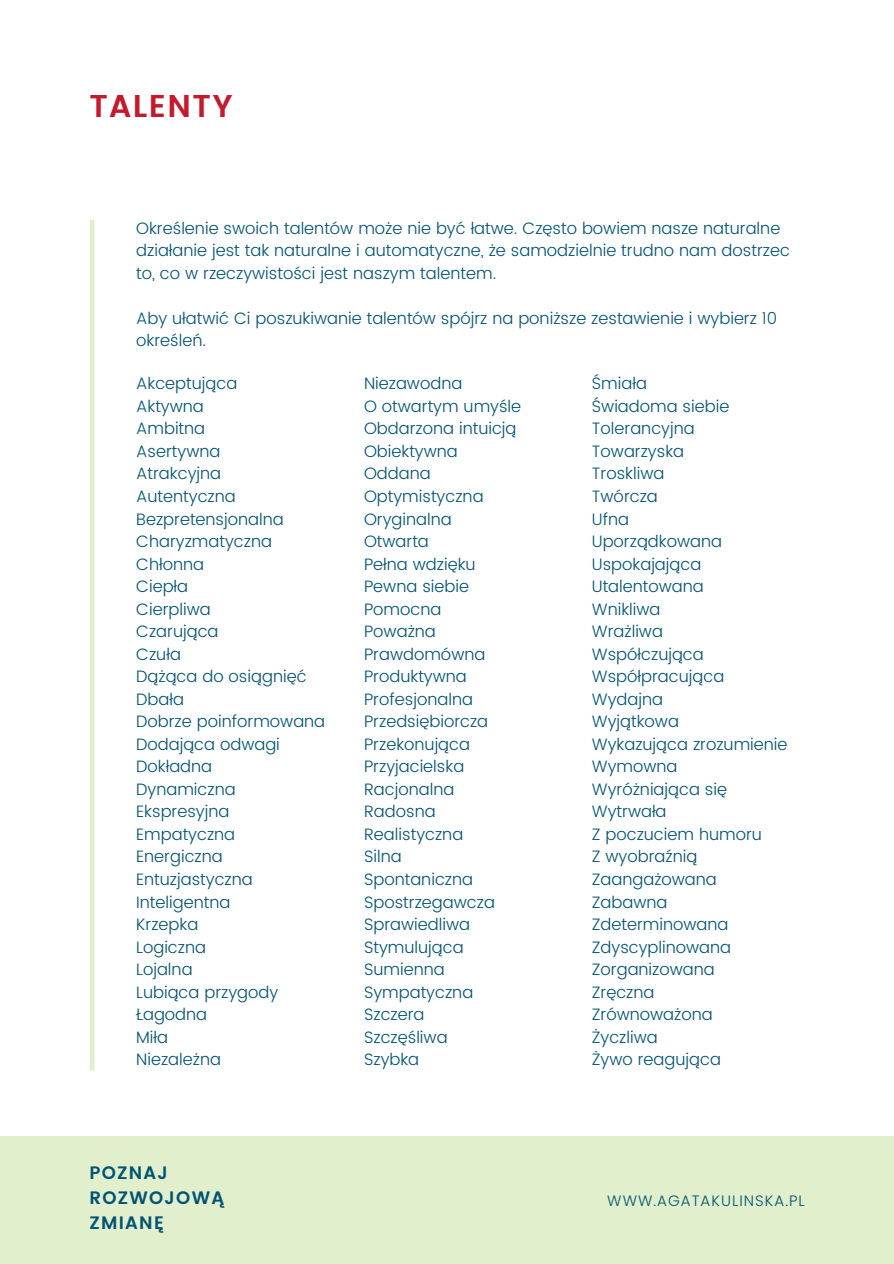
<style>
.page{position:relative;width:894px;height:1264px;background:#fff}
.page>*{position:absolute;margin:0;border:0;box-sizing:border-box;transform-origin:0 0}
.t1{font:600 31.5px "Poppins";letter-spacing:.045em;color:#c5192d}
.t2{font:600 18px "Poppins";letter-spacing:.07em;color:#015373}
.t3{font:300 16.5px/22.5px "Poppins";color:#015373}
.t4{font:300 15px "Poppins";letter-spacing:.07em;color:#015373}
</style>
<div class="page">
<div style="left:0;top:1136px;width:893px;height:127px;background:#e1efcd"></div>
<hr style="left:90px;top:220px;width:4px;height:850px;background:#e1efcd">
<p class="t1" style="left:89px;top:87px;width:145px">TALENTY</p>
<p class="t3" style="left:136px;top:217px;width:655px">Określenie swoich talentów może nie być łatwe. Często bowiem nasze naturalne działanie jest tak naturalne i automatyczne, że samodzielnie trudno nam dostrzec to, co w rzeczywistości jest naszym talentem.</p>
<p class="t3" style="left:136px;top:307px;width:642px">Aby ułatwić Ci poszukiwanie talentów spójrz na poniższe zestawienie i wybierz 10 określeń.</p>
<p class="t3" style="left:136px;top:372px;width:102px">Akceptująca</p>
<p class="t3" style="left:136px;top:395px;width:69px">Aktywna</p>
<p class="t3" style="left:136px;top:417px;width:70px">Ambitna</p>
<p class="t3" style="left:136px;top:440px;width:86px">Asertywna</p>
<p class="t3" style="left:136px;top:462px;width:86px">Atrakcyjna</p>
<p class="t3" style="left:136px;top:485px;width:101px">Autentyczna</p>
<p class="t3" style="left:136px;top:507px;width:149px">Bezpretensjonalna</p>
<p class="t3" style="left:136px;top:530px;width:137px">Charyzmatyczna</p>
<p class="t3" style="left:136px;top:552px;width:69px">Chłonna</p>
<p class="t3" style="left:136px;top:575px;width:53px">Ciepła</p>
<p class="t3" style="left:136px;top:597px;width:76px">Cierpliwa</p>
<p class="t3" style="left:136px;top:620px;width:84px">Czarująca</p>
<p class="t3" style="left:136px;top:642px;width:46px">Czuła</p>
<p class="t3" style="left:136px;top:665px;width:172px">Dążąca do osiągnięć</p>
<p class="t3" style="left:136px;top:687px;width:49px">Dbała</p>
<p class="t3" style="left:136px;top:710px;width:190px">Dobrze poinformowana</p>
<p class="t3" style="left:136px;top:733px;width:145px">Dodająca odwagi</p>
<p class="t3" style="left:136px;top:755px;width:77px">Dokładna</p>
<p class="t3" style="left:136px;top:778px;width:101px">Dynamiczna</p>
<p class="t3" style="left:136px;top:800px;width:95px">Ekspresyjna</p>
<p class="t3" style="left:136px;top:823px;width:100px">Empatyczna</p>
<p class="t3" style="left:136px;top:845px;width:88px">Energiczna</p>
<p class="t3" style="left:136px;top:868px;width:118px">Entuzjastyczna</p>
<p class="t3" style="left:136px;top:890px;width:96px">Inteligentna</p>
<p class="t3" style="left:136px;top:913px;width:64px">Krzepka</p>
<p class="t3" style="left:136px;top:935px;width:71px">Logiczna</p>
<p class="t3" style="left:136px;top:958px;width:58px">Lojalna</p>
<p class="t3" style="left:136px;top:980px;width:143px">Lubiąca przygody</p>
<p class="t3" style="left:136px;top:1003px;width:72px">Łagodna</p>
<p class="t3" style="left:136px;top:1025px;width:33px">Miła</p>
<p class="t3" style="left:136px;top:1048px;width:86px">Niezależna</p>
<p class="t3" style="left:591px;top:372px;width:57px">Śmiała</p>
<p class="t3" style="left:591px;top:395px;width:139px">Świadoma siebie</p>
<p class="t3" style="left:591px;top:417px;width:104px">Tolerancyjna</p>
<p class="t3" style="left:591px;top:440px;width:94px">Towarzyska</p>
<p class="t3" style="left:591px;top:462px;width:74px">Troskliwa</p>
<p class="t3" style="left:591px;top:485px;width:67px">Twórcza</p>
<p class="t3" style="left:591px;top:507px;width:39px">Ufna</p>
<p class="t3" style="left:591px;top:530px;width:132px">Uporządkowana</p>
<p class="t3" style="left:591px;top:552px;width:111px">Uspokajająca</p>
<p class="t3" style="left:591px;top:575px;width:113px">Utalentowana</p>
<p class="t3" style="left:591px;top:597px;width:70px">Wnikliwa</p>
<p class="t3" style="left:591px;top:620px;width:73px">Wrażliwa</p>
<p class="t3" style="left:591px;top:642px;width:113px">Współczująca</p>
<p class="t3" style="left:591px;top:665px;width:134px">Współpracująca</p>
<p class="t3" style="left:591px;top:687px;width:73px">Wydajna</p>
<p class="t3" style="left:591px;top:710px;width:89px">Wyjątkowa</p>
<p class="t3" style="left:591px;top:733px;width:197px">Wykazująca zrozumienie</p>
<p class="t3" style="left:591px;top:755px;width:87px">Wymowna</p>
<p class="t3" style="left:591px;top:778px;width:137px">Wyróżniająca się</p>
<p class="t3" style="left:591px;top:800px;width:76px">Wytrwała</p>
<p class="t3" style="left:591px;top:823px;width:171px">Z poczuciem humoru</p>
<p class="t3" style="left:591px;top:845px;width:107px">Z wyobraźnią</p>
<p class="t3" style="left:591px;top:868px;width:126px">Zaangażowana</p>
<p class="t3" style="left:591px;top:890px;width:77px">Zabawna</p>
<p class="t3" style="left:591px;top:913px;width:138px">Zdeterminowana</p>
<p class="t3" style="left:591px;top:935px;width:141px">Zdyscyplinowana</p>
<p class="t3" style="left:591px;top:958px;width:124px">Zorganizowana</p>
<p class="t3" style="left:591px;top:980px;width:64px">Zręczna</p>
<p class="t3" style="left:591px;top:1003px;width:122px">Zrównoważona</p>
<p class="t3" style="left:591px;top:1025px;width:67px">Życzliwa</p>
<p class="t3" style="left:591px;top:1048px;width:130px">Żywo reagująca</p>
<p class="t3" style="left:364px;top:372px;width:100px">Niezawodna</p>
<p class="t3" style="left:364px;top:395px;width:159px">O otwartym umyśle</p>
<p class="t3" style="left:364px;top:417px;width:154px">Obdarzona intuicją</p>
<p class="t3" style="left:364px;top:440px;width:95px">Obiektywna</p>
<p class="t3" style="left:364px;top:462px;width:68px">Oddana</p>
<p class="t3" style="left:364px;top:485px;width:121px">Optymistyczna</p>
<p class="t3" style="left:364px;top:507px;width:89px">Oryginalna</p>
<p class="t3" style="left:364px;top:530px;width:66px">Otwarta</p>
<p class="t3" style="left:364px;top:552px;width:113px">Pełna wdzięku</p>
<p class="t3" style="left:364px;top:575px;width:106px">Pewna siebie</p>
<p class="t3" style="left:364px;top:597px;width:79px">Pomocna</p>
<p class="t3" style="left:364px;top:620px;width:73px">Poważna</p>
<p class="t3" style="left:364px;top:642px;width:123px">Prawdomówna</p>
<p class="t3" style="left:364px;top:665px;width:104px">Produktywna</p>
<p class="t3" style="left:364px;top:687px;width:110px">Profesjonalna</p>
<p class="t3" style="left:364px;top:710px;width:126px">Przedsiębiorcza</p>
<p class="t3" style="left:364px;top:733px;width:107px">Przekonująca</p>
<p class="t3" style="left:364px;top:755px;width:102px">Przyjacielska</p>
<p class="t3" style="left:364px;top:778px;width:92px">Racjonalna</p>
<p class="t3" style="left:364px;top:800px;width:73px">Radosna</p>
<p class="t3" style="left:364px;top:823px;width:101px">Realistyczna</p>
<p class="t3" style="left:364px;top:845px;width:39px">Silna</p>
<p class="t3" style="left:364px;top:868px;width:111px">Spontaniczna</p>
<p class="t3" style="left:364px;top:890px;width:132px">Spostrzegawcza</p>
<p class="t3" style="left:364px;top:913px;width:107px">Sprawiedliwa</p>
<p class="t3" style="left:364px;top:935px;width:101px">Stymulująca</p>
<p class="t3" style="left:364px;top:958px;width:82px">Sumienna</p>
<p class="t3" style="left:364px;top:980px;width:111px">Sympatyczna</p>
<p class="t3" style="left:364px;top:1003px;width:62px">Szczera</p>
<p class="t3" style="left:364px;top:1025px;width:85px">Szczęśliwa</p>
<p class="t3" style="left:364px;top:1048px;width:57px">Szybka</p>
<p class="t2" style="left:89px;top:1162px;width:80px">POZNAJ</p>
<p class="t2" style="left:89px;top:1187px;width:136px">ROZWOJOWĄ</p>
<p class="t2" style="left:89px;top:1212px;width:76px">ZMIANĘ</p>
<p class="t4" style="left:607px;top:1190px;width:199px">WWW.AGATAKULINSKA.PL</p>
</div>
